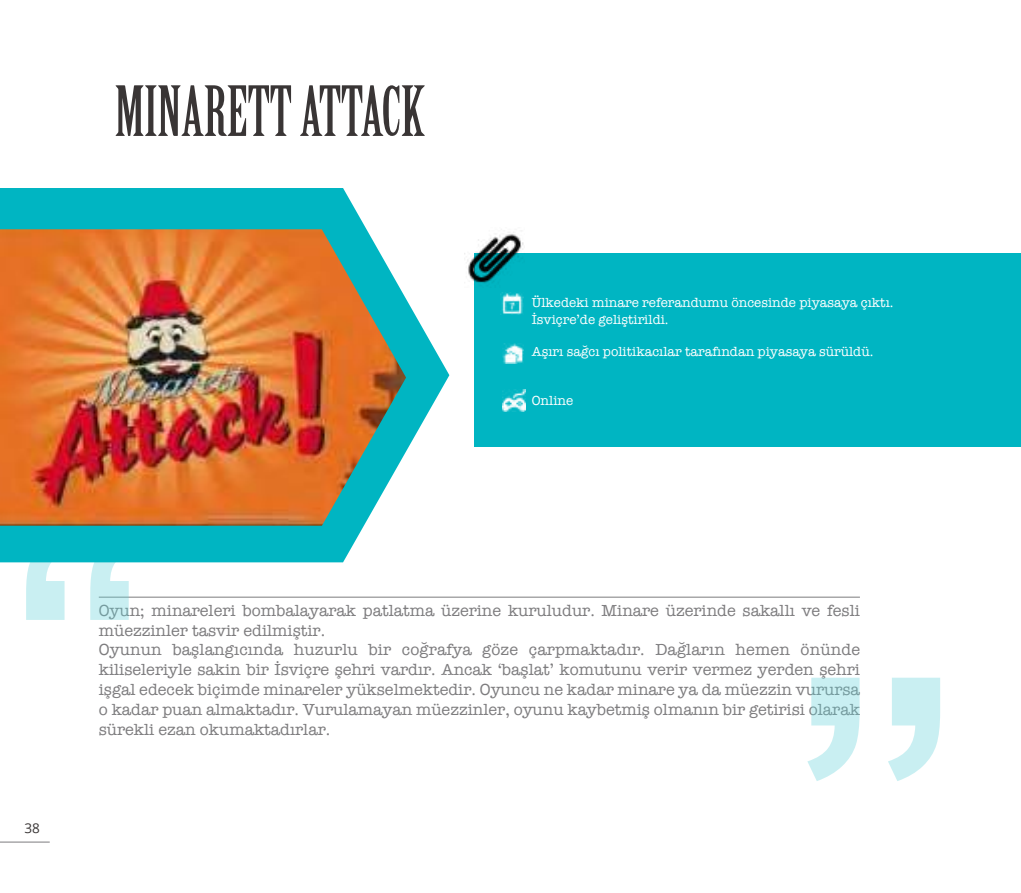
<style>
.page{position:relative;width:1021px;height:893px;background:#fff}
.page>*{position:absolute;margin:0;border:0;box-sizing:border-box;transform-origin:0 0}
.t1{font:67.5px "Birch Std";color:#393535}
.t2{font:16.5px/19.8px "American Typewriter";color:#7d7c7e}
.t3{font:13.5px/16.2px "American Typewriter";color:#fff}
.t4{font:13.5px "Open Sans";color:#393535}
</style>
<div class="page">
<hr style="left:0;top:842px;width:50px;height:1px;background:#7d7c7e">
<div style="left:475px;top:253px;width:545px;height:193px;background:#00b5c2"></div>
<hr style="left:99px;top:597px;width:761px;height:1px;background:#7d7c7e">
<img style="left:467px;top:232px;width:57px;height:56px">
<img style="left:501px;top:293px;width:22px;height:22px">
<img style="left:503px;top:390px;width:22px;height:22px">
<img style="left:503px;top:343px;width:20px;height:20px">
<svg style="left:26px;top:562px;width:106px;height:58px"></svg>
<svg style="left:807px;top:678px;width:133px;height:103px"></svg>
<svg style="left:0;top:188px;width:449px;height:374px;fill:#00b5c2"></svg>
<img style="left:0;top:229px;width:406px;height:297px">
<h1 class="t1" style="left:115px;top:73px;width:312px">MINARETT ATTACK</h1>
<p class="t3" style="left:531px;top:294px;width:363px">Ülkedeki minare referandumu öncesinde piyasaya çıktı.<br>İsviçre’de geliştirildi.</p>
<p class="t3" style="left:531px;top:343px;width:343px">Aşırı sağcı politikacılar tarafından piyasaya sürüldü.</p>
<p class="t3" style="left:531px;top:392px;width:43px">Online</p>
<p class="t4" style="left:25px;top:818px;width:17px">38</p>
<p class="t2" style="left:99px;top:600px;width:762px">Oyun; minareleri bombalayarak patlatma üzerine kuruludur. Minare üzerinde sakallı ve fesli müezzinler tasvir edilmiştir.<br>Oyunun başlangıcında huzurlu bir coğrafya göze çarpmaktadır. Dağların hemen önünde kiliseleriyle sakin bir İsviçre şehri vardır. Ancak ‘başlat’ komutunu verir vermez yerden şehri işgal edecek biçimde minareler yükselmektedir. Oyuncu ne kadar minare ya da müezzin vurursa o kadar puan almaktadır. Vurulamayan müezzinler, oyunu kaybetmiş olmanın bir getirisi olarak sürekli ezan okumaktadırlar.</p>
</div>
